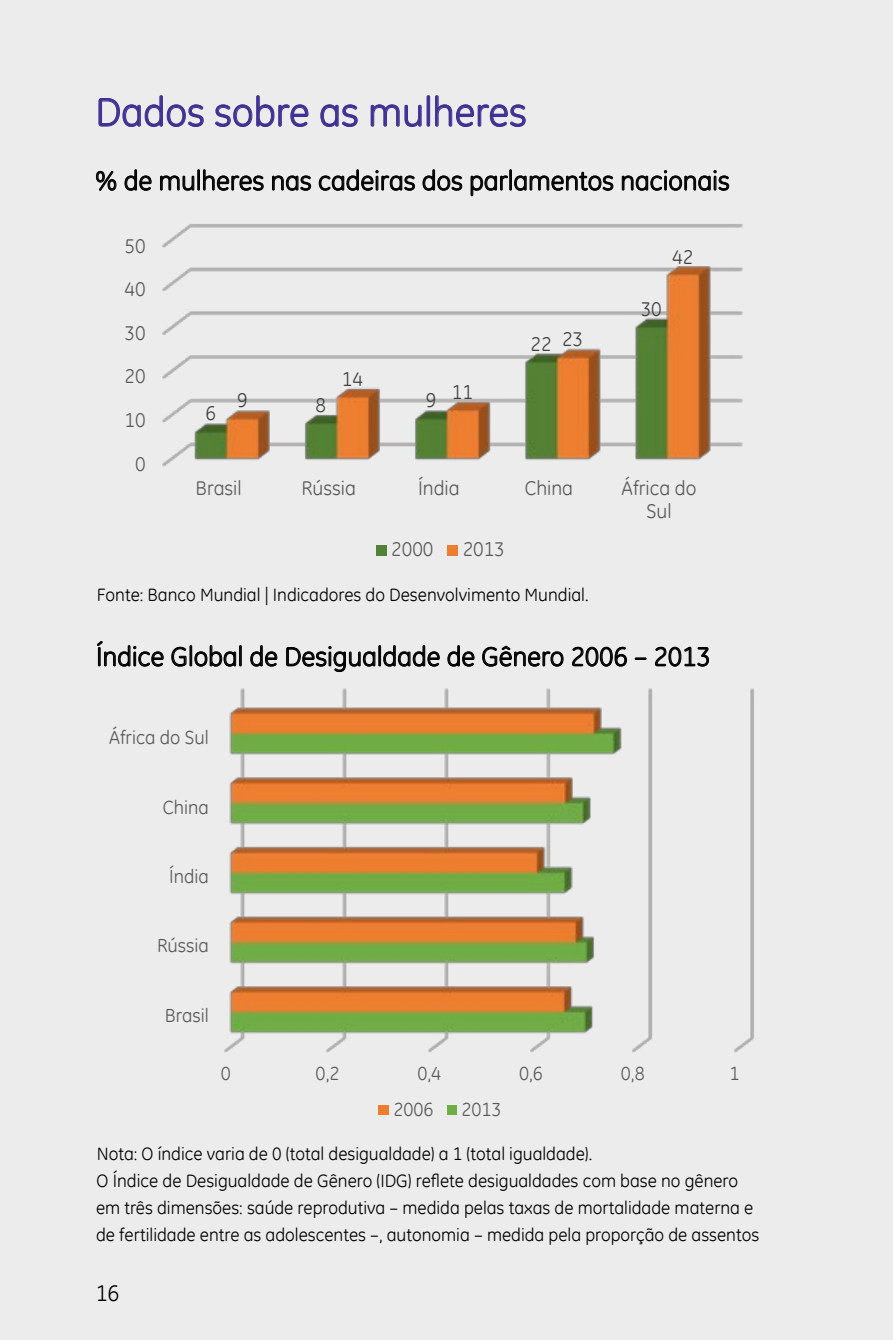
<style>
.page{position:relative;width:893px;height:1340px;background:#fff}
.page>*{position:absolute;margin:0;border:0;box-sizing:border-box;transform-origin:0 0}
.t1{font:40.5px "GE Inspira";color:#403092}
.t2{font:27px "GE Inspira";color:#000}
.t3{font:22.5px "GE Inspira";color:#000}
.t4{font:20.03px/23.2px "GE Inspira";color:#595959;text-align:center}
.t5{font:20.03px "GE Inspira";color:#404040}
.t6{font:18.9px "GE Inspira";color:#595959}
.t7{font:18px/27px "GE Inspira";color:#000}
</style>
<div class="page">
<div style="left:0;top:0;width:893px;height:1339px;background:#ececec"></div>
<svg style="left:98px;top:95px;width:106px;height:32px"></svg>
<svg style="left:215px;top:95px;width:94px;height:32px"></svg>
<svg style="left:320px;top:104px;width:38px;height:23px"></svg>
<svg style="left:371px;top:104px;width:51px;height:23px"></svg>
<div style="left:427px;top:95px;width:3px;height:32px;border:1px solid #403092"></div>
<svg style="left:435px;top:95px;width:91px;height:32px"></svg>
<svg style="left:96px;top:170px;width:21px;height:21px"></svg>
<svg style="left:124px;top:169px;width:28px;height:22px"></svg>
<svg style="left:160px;top:175px;width:34px;height:16px"></svg>
<div style="left:197px;top:169px;width:3px;height:21px;border:1px solid #000"></div>
<svg style="left:203px;top:169px;width:61px;height:22px"></svg>
<svg style="left:272px;top:175px;width:39px;height:16px"></svg>
<svg style="left:319px;top:169px;width:96px;height:22px"></svg>
<svg style="left:422px;top:169px;width:40px;height:22px"></svg>
<svg style="left:470px;top:175px;width:38px;height:21px"></svg>
<div style="left:509px;top:169px;width:3px;height:21px;border:1px solid #000"></div>
<svg style="left:514px;top:172px;width:100px;height:19px"></svg>
<svg style="left:622px;top:170px;width:107px;height:21px"></svg>
<img style="left:162px;top:224px;width:581px;height:242px">
<div style="left:376px;top:545px;width:11px;height:10px;background:#548235"></div>
<div style="left:448px;top:545px;width:10px;height:10px;background:#ed7d31"></div>
<svg style="left:97px;top:641px;width:67px;height:26px"></svg>
<svg style="left:171px;top:646px;width:16px;height:21px"></svg>
<div style="left:190px;top:645px;width:2px;height:21px;border:1px solid #000"></div>
<svg style="left:194px;top:645px;width:42px;height:22px"></svg>
<div style="left:239px;top:645px;width:3px;height:21px;border:1px solid #000"></div>
<svg style="left:250px;top:645px;width:28px;height:22px"></svg>
<svg style="left:286px;top:646px;width:90px;height:26px"></svg>
<div style="left:379px;top:645px;width:2px;height:21px;border:1px solid #000"></div>
<svg style="left:383px;top:645px;width:57px;height:22px"></svg>
<svg style="left:447px;top:645px;width:28px;height:22px"></svg>
<svg style="left:482px;top:645px;width:82px;height:22px"></svg>
<svg style="left:572px;top:646px;width:55px;height:21px"></svg>
<svg style="left:635px;top:657px;width:11px;height:3px"></svg>
<svg style="left:655px;top:646px;width:54px;height:21px"></svg>
<img style="left:224px;top:688px;width:530px;height:364px">
<div style="left:379px;top:1105px;width:10px;height:10px;background:#ed7d31"></div>
<div style="left:447px;top:1105px;width:10px;height:10px;background:#70ad47"></div>
<h1 class="t1" style="left:95px;top:86px;width:433px">Dados sobre as mulheres</h1>
<h2 class="t2" style="left:95px;top:163px;width:636px">% de mulheres nas cadeiras dos parlamentos nacionais</h2>
<p class="t4" style="left:125px;top:234px;width:23px">50</p>
<p class="t4" style="left:125px;top:277px;width:23px">40</p>
<p class="t4" style="left:125px;top:321px;width:23px">30</p>
<p class="t4" style="left:125px;top:364px;width:23px">20</p>
<p class="t4" style="left:125px;top:408px;width:23px">10</p>
<p class="t4" style="left:135px;top:451px;width:12px">0</p>
<p class="t5" style="left:206px;top:400px;width:12px">6</p>
<p class="t5" style="left:237px;top:387px;width:12px">9</p>
<p class="t5" style="left:342px;top:366px;width:23px">14</p>
<p class="t5" style="left:316px;top:392px;width:12px">8</p>
<p class="t5" style="left:426px;top:387px;width:12px">9</p>
<p class="t5" style="left:452px;top:379px;width:23px">11</p>
<p class="t5" style="left:531px;top:331px;width:23px">22</p>
<p class="t5" style="left:562px;top:326px;width:23px">23</p>
<p class="t5" style="left:672px;top:244px;width:23px">42</p>
<p class="t5" style="left:641px;top:296px;width:23px">30</p>
<p class="t4" style="left:196px;top:476px;width:47px">Brasil</p>
<p class="t4" style="left:302px;top:476px;width:56px">Rússia</p>
<p class="t4" style="left:418px;top:476px;width:43px">Índia</p>
<p class="t4" style="left:525px;top:476px;width:50px">China</p>
<p class="t4" style="left:622px;top:476px;width:76px">África do<br>Sul</p>
<p class="t4" style="left:391px;top:537px;width:44px">2000</p>
<p class="t4" style="left:463px;top:537px;width:44px">2013</p>
<p class="t7" style="left:97px;top:581px;width:493px">Fonte: Banco Mundial | Indicadores do Desenvolvimento Mundial.</p>
<h2 class="t2" style="left:96px;top:639px;width:616px">Índice Global de Desigualdade de Gênero 2006 – 2013</h2>
<p class="t6" style="left:109px;top:725px;width:101px">África do Sul</p>
<p class="t6" style="left:163px;top:794px;width:47px">China</p>
<p class="t6" style="left:169px;top:864px;width:41px">Índia</p>
<p class="t6" style="left:157px;top:933px;width:53px">Rússia</p>
<p class="t6" style="left:165px;top:1003px;width:45px">Brasil</p>
<p class="t6" style="left:221px;top:1060px;width:12px">0</p>
<p class="t6" style="left:316px;top:1060px;width:25px">0,2</p>
<p class="t6" style="left:417px;top:1060px;width:25px">0,4</p>
<p class="t6" style="left:519px;top:1060px;width:25px">0,6</p>
<p class="t6" style="left:621px;top:1060px;width:25px">0,8</p>
<p class="t6" style="left:729px;top:1060px;width:12px">1</p>
<p class="t6" style="left:393px;top:1097px;width:42px">2006</p>
<p class="t6" style="left:461px;top:1097px;width:42px">2013</p>
<p class="t7" style="left:96px;top:1140px;width:665px">Nota: O índice varia de 0 (total desigualdade) a 1 (total igualdade).<br>O Índice de Desigualdade de Gênero (IDG) reflete desigualdades com base no gênero em três dimensões: saúde reprodutiva – medida pelas taxas de mortalidade materna e de fertilidade entre as adolescentes –, autonomia – medida pela proporção de assentos</p>
<p class="t3" style="left:96px;top:1278px;width:25px">16</p>
</div>
